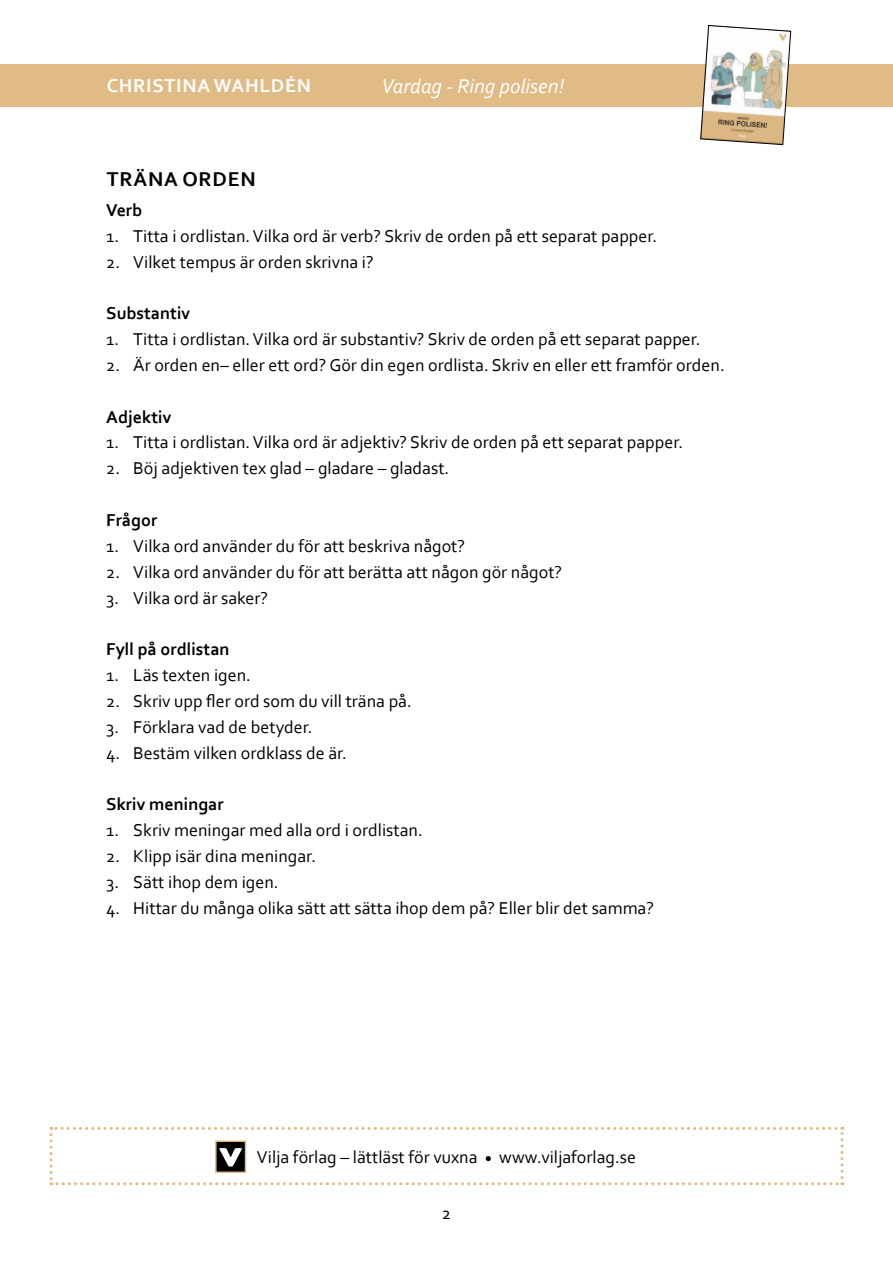
<style>
.page{position:relative;width:893px;height:1263px;background:#fff}
.page>*{position:absolute;margin:0;border:0;box-sizing:border-box;transform-origin:0 0}
.t1{font:italic 21px "Corbel";color:#fff}
.t2{font:700 21px "Corbel";letter-spacing:.04em;color:#000}
.t3{font:700 19.5px "Corbel";letter-spacing:.04em;color:#fff}
.t4{font:18px "Corbel";color:#000}
.t5{font:700 18px "Corbel";color:#000}
</style>
<div class="page">
<svg style="left:50px;top:1127px;width:793px;height:58px"></svg>
<div style="left:215px;top:1140px;width:31px;height:33px;border:2px solid #e0bb86"></div>
<div style="left:0;top:64px;width:893px;height:42px;background:#e0bb86"></div>
<svg style="left:700px;top:25px;width:91px;height:120px"></svg>
<p class="t3" style="left:107px;top:74px;width:206px">CHRISTINA WAHLDÉN</p>
<p class="t1" style="left:381px;top:73px;width:184px">Vardag - Ring polisen!</p>
<p class="t2" style="left:107px;top:166px;width:151px">TRÄNA ORDEN</p>
<p class="t5" style="left:106px;top:199px;width:37px">Verb</p>
<p class="t4" style="left:106px;top:225px;width:552px">1. Titta i ordlistan. Vilka ord är verb? Skriv de orden på ett separat papper.</p>
<p class="t4" style="left:106px;top:250px;width:269px">2. Vilket tempus är orden skrivna i?</p>
<p class="t5" style="left:106px;top:302px;width:86px">Substantiv</p>
<p class="t4" style="left:106px;top:328px;width:596px">1. Titta i ordlistan. Vilka ord är substantiv? Skriv de orden på ett separat papper.</p>
<p class="t4" style="left:106px;top:354px;width:620px">2. Är orden en– eller ett ord? Gör din egen ordlista. Skriv en eller ett framför orden.</p>
<p class="t5" style="left:106px;top:405px;width:67px">Adjektiv</p>
<p class="t4" style="left:106px;top:431px;width:578px">1. Titta i ordlistan. Vilka ord är adjektiv? Skriv de orden på ett separat papper.</p>
<p class="t4" style="left:106px;top:457px;width:345px">2. Böj adjektiven tex glad – gladare – gladast.</p>
<p class="t5" style="left:106px;top:509px;width:53px">Frågor</p>
<p class="t4" style="left:106px;top:535px;width:360px">1. Vilka ord använder du för att beskriva något?</p>
<p class="t4" style="left:106px;top:561px;width:457px">2. Vilka ord använder du för att berätta att någon gör något?</p>
<p class="t4" style="left:106px;top:586px;width:163px">3. Vilka ord är saker?</p>
<p class="t5" style="left:106px;top:638px;width:125px">Fyll på ordlistan</p>
<p class="t4" style="left:106px;top:664px;width:146px">1. Läs texten igen.</p>
<p class="t4" style="left:106px;top:690px;width:307px">2. Skriv upp fler ord som du vill träna på.</p>
<p class="t4" style="left:106px;top:716px;width:208px">3. Förklara vad de betyder.</p>
<p class="t4" style="left:106px;top:741px;width:242px">4. Bestäm vilken ordklass de är.</p>
<p class="t5" style="left:106px;top:793px;width:119px">Skriv meningar</p>
<p class="t4" style="left:106px;top:819px;width:318px">1. Skriv meningar med alla ord i ordlistan.</p>
<p class="t4" style="left:106px;top:845px;width:211px">2. Klipp isär dina meningar.</p>
<p class="t4" style="left:106px;top:871px;width:174px">3. Sätt ihop dem igen.</p>
<p class="t4" style="left:106px;top:897px;width:549px">4. Hittar du många olika sätt att sätta ihop dem på? Eller blir det samma?</p>
<p class="t4" style="left:257px;top:1146px;width:381px">Vilja förlag – lättläst för vuxna <sub>•</sub> www.viljaforlag.se</p>
<p class="t4" style="left:442px;top:1202px;width:11px">2</p>
</div>
